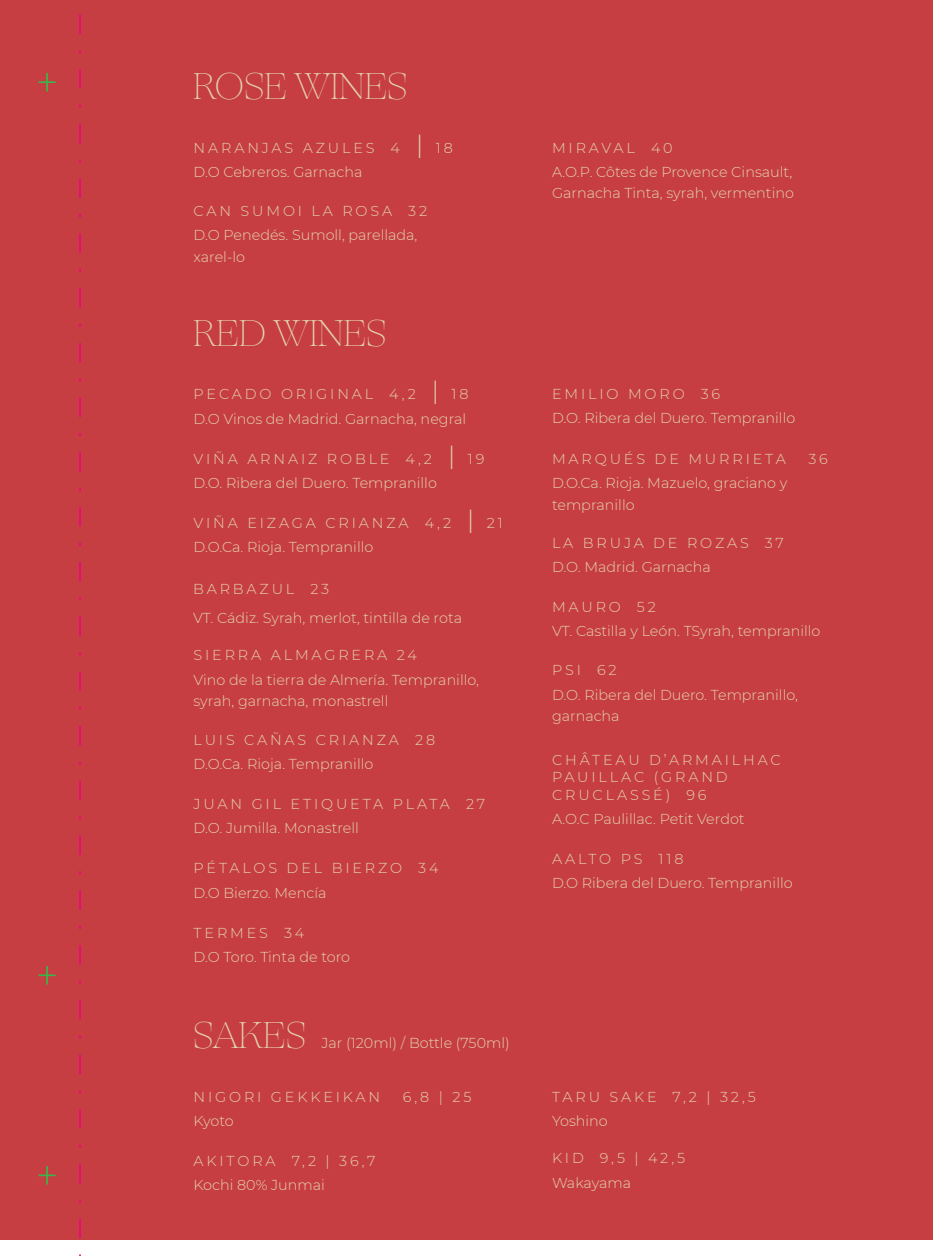
<style>
.page{position:relative;width:933px;height:1256px;background:#fff}
.page>*{position:absolute;margin:0;border:0;box-sizing:border-box;transform-origin:0 0}
.t1{font:100 36.75px "Ogg TRIAL";color:#e2d2ae}
.t2{font:300 14.35px/24.3px "Montserrat";color:#e2d2ae}
.t3{font:300 14.35px/17.2px "Montserrat";letter-spacing:.2em;color:#e2d2ae}
.t4{font:300 14.35px/24.3px "Montserrat";letter-spacing:.165em;color:#e2d2ae}
.t5{font:300 14.35px/24.3px "Montserrat";letter-spacing:.095em;color:#e2d2ae}
.t6{font:300 14.35px/24.3px "Montserrat";letter-spacing:.19em;color:#e2d2ae}
.s1{font-size:24.5px}
</style>
<div class="page">
<div style="left:0;top:0;width:933px;height:1239px;background:#c73e42"></div>
<svg style="left:79px;top:14px;width:2px;height:1226px"></svg>
<svg style="left:39px;top:73px;width:17px;height:18px"></svg>
<svg style="left:39px;top:1166px;width:17px;height:18px"></svg>
<svg style="left:39px;top:966px;width:17px;height:18px"></svg>
<h1 class="t1" style="left:194px;top:59px;width:215px">ROSE WINES</h1>
<p class="t2" style="left:194px;top:135px;width:261px">NARANJAS AZULES 4 <span class="s1">|</span> 18<br>D.O Cebreros. Garnacha</p>
<p class="t2" style="left:194px;top:198px;width:235px">CAN SUMOI LA ROSA 32<br>D.O Penedés. Sumoll, parellada,</p>
<p class="t2" style="left:194px;top:244px;width:53px">xarel-lo</p>
<h1 class="t1" style="left:194px;top:305px;width:194px">RED WINES</h1>
<p class="t2" style="left:194px;top:382px;width:276px">PECADO ORIGINAL 4,2 <span class="s1">|</span> 18<br>D.O Vinos de Madrid. Garnacha, negral</p>
<p class="t2" style="left:194px;top:446px;width:292px">VIÑA ARNAIZ ROBLE 4,2 <span class="s1">|</span> 19<br>D.O. Ribera del Duero. Tempranillo</p>
<p class="t5" style="left:194px;top:510px;width:311px">VIÑA EIZAGA CRIANZA 4,2 <span class="s1">|</span> 21<br>D.O.Ca. Rioja. Tempranillo</p>
<p class="t2" style="left:193px;top:573px;width:270px;line-height:29.6px">BARBAZUL 23<br>VT. Cádiz. Syrah, merlot, tintilla de rota</p>
<p class="t2" style="left:194px;top:643px;width:287px">SIERRA ALMAGRERA 24<br>Vino de la tierra de Almería. Tempranillo,</p>
<p class="t2" style="left:194px;top:689px;width:196px">syrah, garnacha, monastrell</p>
<p class="t2" style="left:194px;top:727px;width:243px">LUIS CAÑAS CRIANZA 28<br>D.O.Ca. Rioja. Tempranillo</p>
<p class="t4" style="left:194px;top:791px;width:293px">JUAN GIL ETIQUETA PLATA 27<br>D.O. Jumilla. Monastrell</p>
<p class="t6" style="left:194px;top:855px;width:246px">PÉTALOS DEL BIERZO 34<br>D.O Bierzo. Mencía</p>
<p class="t2" style="left:194px;top:920px;width:158px">TERMES 34<br>D.O Toro. Tinta de toro</p>
<h1 class="t1" style="left:194px;top:1007px;width:114px">SAKES</h1>
<p class="t2" style="left:321px;top:1030px;width:190px">Jar (120ml) / Bottle (750ml)</p>
<p class="t3" style="left:194px;top:1087px;width:188px">NIGORI GEKKEIKAN</p>
<p class="t2" style="left:403px;top:1084px;width:70px">6,8 | 25</p>
<p class="t2" style="left:194px;top:1108px;width:42px">Kyoto</p>
<p class="t2" style="left:194px;top:1148px;width:183px">AKITORA 7,2 | 36,7<br>Kochi 80% Junmai</p>
<p class="t2" style="left:552px;top:135px;width:242px">MIRAVAL 40<br>A.O.P. Côtes de Provence Cinsault,</p>
<p class="t2" style="left:552px;top:181px;width:243px">Garnacha Tinta, syrah, vermentino</p>
<p class="t2" style="left:552px;top:382px;width:245px">EMILIO MORO 36<br>D.O. Ribera del Duero. Tempranillo</p>
<p class="t3" style="left:552px;top:450px;width:235px">MARQUÉS DE MURRIETA</p>
<p class="t2" style="left:808px;top:446px;width:21px">36</p>
<p class="t2" style="left:552px;top:472px;width:237px;line-height:21.5px">D.O.Ca. Rioja. Mazuelo, graciano y tempranillo</p>
<p class="t2" style="left:552px;top:530px;width:233px">LA BRUJA DE ROZAS 37<br>D.O. Madrid. Garnacha</p>
<p class="t2" style="left:552px;top:594px;width:270px">MAURO 52<br>VT. Castilla y León. TSyrah, tempranillo</p>
<p class="t2" style="left:552px;top:658px;width:247px">PSI 62<br>D.O. Ribera del Duero. Tempranillo,</p>
<p class="t2" style="left:552px;top:703px;width:69px">garnacha</p>
<p class="t3" style="left:552px;top:751px;width:230px">CHÂTEAU D’ARMAILHAC<br>PAUILLAC (GRAND<br>CRUCLASSÉ) 96</p>
<p class="t2" style="left:552px;top:806px;width:194px">A.O.C Paulillac. Petit Verdot</p>
<p class="t2" style="left:552px;top:846px;width:242px">AALTO PS 118<br>D.O Ribera del Duero. Tempranillo</p>
<p class="t4" style="left:552px;top:1084px;width:205px">TARU SAKE 7,2 | 32,5<br>Yoshino</p>
<p class="t2" style="left:552px;top:1145px;width:135px">KID 9,5 | 42,5<br>Wakayama</p>
</div>
